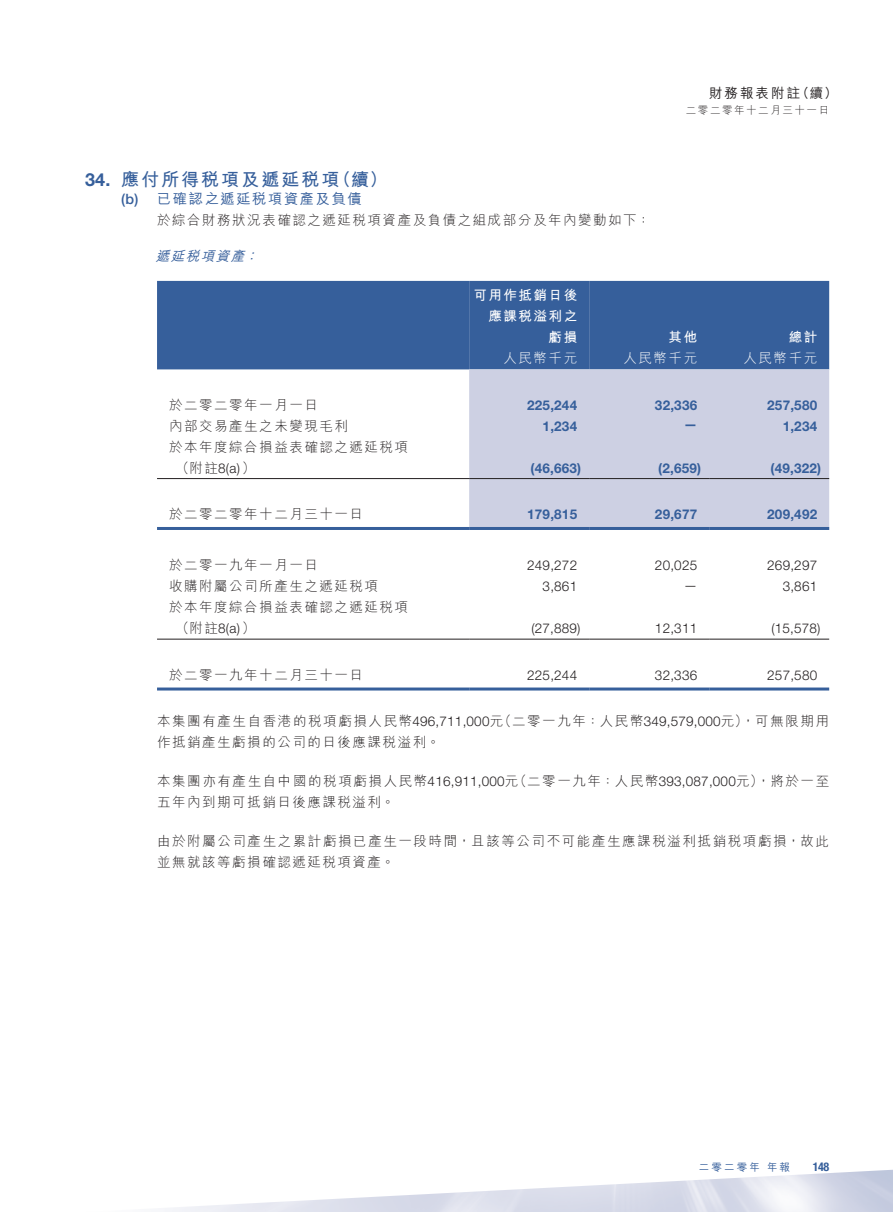
<style>
.page{position:relative;width:893px;height:1212px;background:#fff}
.page>*{position:absolute;margin:0;border:0;box-sizing:border-box;transform-origin:0 0}
._03_H1{font:700 18px "M Hei HK";letter-spacing:.115em;color:#365f9b}
._03_H1-2{font:700 18px "Helvetica Neue LT Std";color:#365f9b}
._04___H2{font:500 14.25px "M Hei HK";letter-spacing:.115em;color:#365f9b}
._04___H2-2{font:500 14.25px "Helvetica Neue LT Std";color:#365f9b}
._13_____P4{font:300 13.5px/21px "M Hei HK";letter-spacing:.12em;color:#231f20}
._15_Table_Stub{font:300 13.5px "M Hei HK";letter-spacing:.115em;color:#231f20}
._01_Body_Text{font:700 13.5px "Helvetica Neue LT Std";letter-spacing:.015em;color:#365f9b}
._01_Body_Text-2{font:300 13.5px "Helvetica Neue LT Std";letter-spacing:.015em;color:#231f20}
._01_Body_Text-3{font:700 13.5px/21px "M Hei HK";letter-spacing:.115em;color:#fff;text-align:right}
._01_Body_Text-4{font:300 13.5px "M Hei HK";letter-spacing:.115em;color:#fff}
.t1{font:500 13.5px "M Hei HK";letter-spacing:.15em;color:#231f20}
._05_____H3{font:italic 500 13.5px "M Hei HK";color:#365f9b}
.t2{font:700 condensed 12px "Helvetica Neue LT Std";color:#365f9b}
.t3{font:300 10.5px "M Hei HK";letter-spacing:.15em;color:#231f20}
.t4{font:500 10.5px "M Hei HK";letter-spacing:.2em;color:#365f9b}
.s1{font-family:"Helvetica Neue LT Std"}
</style>
<div class="page">
<div style="left:157px;top:281px;width:672px;height:88px;background:#365f9b"></div>
<div style="left:469px;top:281px;width:120px;height:88px;background:#365f9b"></div>
<div style="left:469px;top:369px;width:360px;height:158px;background:#cdd0e3"></div>
<hr style="left:157px;top:478px;width:312px;height:1px;background:#231f20">
<hr style="left:469px;top:478px;width:120px;height:1px;background:#231f20">
<hr style="left:589px;top:478px;width:120px;height:1px;background:#231f20">
<hr style="left:709px;top:478px;width:120px;height:1px;background:#231f20">
<hr style="left:157px;top:527px;width:312px;height:3px;background:#365f9b">
<hr style="left:469px;top:527px;width:120px;height:3px;background:#365f9b">
<hr style="left:589px;top:527px;width:120px;height:3px;background:#365f9b">
<hr style="left:709px;top:527px;width:120px;height:3px;background:#365f9b">
<hr style="left:157px;top:639px;width:312px;height:1px;background:#231f20">
<hr style="left:469px;top:639px;width:120px;height:1px;background:#231f20">
<hr style="left:589px;top:639px;width:120px;height:1px;background:#231f20">
<hr style="left:709px;top:639px;width:120px;height:1px;background:#231f20">
<hr style="left:157px;top:687px;width:312px;height:3px;background:#365f9b">
<hr style="left:469px;top:687px;width:120px;height:3px;background:#365f9b">
<hr style="left:589px;top:687px;width:120px;height:3px;background:#365f9b">
<hr style="left:709px;top:687px;width:120px;height:3px;background:#365f9b">
<p class="t1" style="left:709px;top:83px;width:93px">財務報表附註</p>
<p class="t3" style="left:686px;top:103px;width:145px">二零二零年十二月三十一日</p>
<p class="t1" style="left:796px;top:83px;width:43px">（續(</p>
<p class="_03_H1-2" style="left:85px;top:169px;width:27px">34.</p>
<p class="_03_H1" style="left:121px;top:166px;width:220px">應付所得稅項及遞延稅項</p>
<p class="_03_H1" style="left:333px;top:166px;width:56px">（續(</p>
<p class="_04___H2-2" style="left:121px;top:191px;width:19px">(b)</p>
<p class="_04___H2" style="left:157px;top:189px;width:206px">已確認之遞延稅項資產及負債</p>
<p class="_13_____P4" style="left:157px;top:209px;width:495px">於綜合財務狀況表確認之遞延稅項資產及負債之組成部分及年內變動如下：</p>
<p class="_05_____H3" style="left:245px;top:246px;width:20px">：</p>
<p class="_05_____H3" style="left:156px;top:246px;width:95px">遞延稅項資產</p>
<p class="_01_Body_Text-3" style="left:473px;top:284px;width:105px">可用作抵銷日後應課稅溢利之</p>
<p class="_01_Body_Text-3" style="left:549px;top:326px;width:30px">虧損</p>
<p class="_01_Body_Text-4" style="left:503px;top:349px;width:75px">人民幣千元</p>
<p class="_01_Body_Text-3" style="left:669px;top:326px;width:30px">其他</p>
<p class="_01_Body_Text-4" style="left:623px;top:349px;width:75px">人民幣千元</p>
<p class="_15_Table_Stub" style="left:169px;top:395px;width:150px">於二零二零年一月一日</p>
<p class="_01_Body_Text" style="left:527px;top:396px;width:51px">225,244</p>
<p class="_01_Body_Text" style="left:655px;top:396px;width:44px">32,336</p>
<p class="_15_Table_Stub" style="left:169px;top:416px;width:180px">內部交易產生之未變現毛利</p>
<p class="_15_Table_Stub" style="left:169px;top:437px;width:241px">於本年度綜合損益表確認之遞延稅項</p>
<p class="_01_Body_Text" style="left:543px;top:417px;width:36px">1,234</p>
<p class="_01_Body_Text" style="left:684px;top:416px;width:15px">—</p>
<p class="_15_Table_Stub" style="left:176px;top:458px;width:81px">（附註 (<span class="s1">(a(8</span></p>
<p class="_01_Body_Text" style="left:531px;top:459px;width:52px">)46,663(</p>
<p class="_01_Body_Text" style="left:658px;top:459px;width:44px">)2,659(</p>
<p class="_15_Table_Stub" style="left:169px;top:505px;width:195px">於二零二零年十二月三十一日</p>
<p class="_01_Body_Text" style="left:527px;top:506px;width:51px">179,815</p>
<p class="_01_Body_Text" style="left:655px;top:506px;width:44px">29,677</p>
<p class="_01_Body_Text-3" style="left:789px;top:326px;width:30px">總計</p>
<p class="_01_Body_Text-4" style="left:743px;top:349px;width:75px">人民幣千元</p>
<p class="_01_Body_Text" style="left:767px;top:396px;width:51px">257,580</p>
<p class="_01_Body_Text" style="left:783px;top:417px;width:36px">1,234</p>
<p class="_01_Body_Text" style="left:771px;top:459px;width:52px">)49,322(</p>
<p class="_01_Body_Text" style="left:767px;top:506px;width:51px">209,492</p>
<p class="_15_Table_Stub" style="left:169px;top:556px;width:150px">於二零一九年一月一日</p>
<p class="_01_Body_Text-2" style="left:527px;top:557px;width:51px">249,272</p>
<p class="_01_Body_Text-2" style="left:655px;top:557px;width:44px">20,025</p>
<p class="_01_Body_Text-2" style="left:767px;top:557px;width:51px">269,297</p>
<p class="_15_Table_Stub" style="left:169px;top:577px;width:211px">收購附屬公司所產生之遞延稅項</p>
<p class="_15_Table_Stub" style="left:169px;top:598px;width:241px">於本年度綜合損益表確認之遞延稅項</p>
<p class="_01_Body_Text-2" style="left:543px;top:578px;width:36px">3,861</p>
<p class="_01_Body_Text-2" style="left:684px;top:577px;width:15px">—</p>
<p class="_01_Body_Text-2" style="left:783px;top:578px;width:36px">3,861</p>
<p class="_15_Table_Stub" style="left:176px;top:619px;width:81px">（附註 (<span class="s1">(a(8</span></p>
<p class="_01_Body_Text-2" style="left:531px;top:620px;width:51px">)27,889(</p>
<p class="_01_Body_Text-2" style="left:655px;top:620px;width:44px">12,311</p>
<p class="_01_Body_Text-2" style="left:771px;top:620px;width:51px">)15,578(</p>
<p class="_15_Table_Stub" style="left:169px;top:665px;width:195px">於二零一九年十二月三十一日</p>
<p class="_01_Body_Text-2" style="left:527px;top:667px;width:51px">225,244</p>
<p class="_01_Body_Text-2" style="left:655px;top:667px;width:44px">32,336</p>
<p class="_01_Body_Text-2" style="left:767px;top:667px;width:51px">257,580</p>
<p class="_13_____P4" style="left:498px;top:710px;width:332px">（二零一九年：人民幣<span class="s1">349,579,000</span>元，）可無限期用</p>
<p class="_13_____P4" style="left:157px;top:710px;width:348px">本集團有產生自香港的稅項虧損人民幣<span class="s1">496,711,000</span>元作抵銷產生虧損的公司的日後應課稅溢利。</p>
<p class="_13_____P4" style="left:513px;top:770px;width:317px">（二零一九年：人民幣<span class="s1">393,087,000</span>元，）將於一至</p>
<p class="_13_____P4" style="left:157px;top:770px;width:363px">本集團亦有產生自中國的稅項虧損人民幣<span class="s1">416,911,000</span>元五年內到期可抵銷日後應課稅溢利。</p>
<p class="_13_____P4" style="left:157px;top:830px;width:674px">由於附屬公司產生之累計虧損已產生一段時間，且該等公司不可能產生應課稅溢利抵銷稅項虧損，故此並無就該等虧損確認遞延稅項資產。</p>
<p class="t4" style="left:699px;top:1159px;width:62px">二零二零年</p>
<p class="t4" style="left:767px;top:1159px;width:25px">年報</p>
<p class="t2" style="left:813px;top:1159px;width:18px">148</p>
</div>
